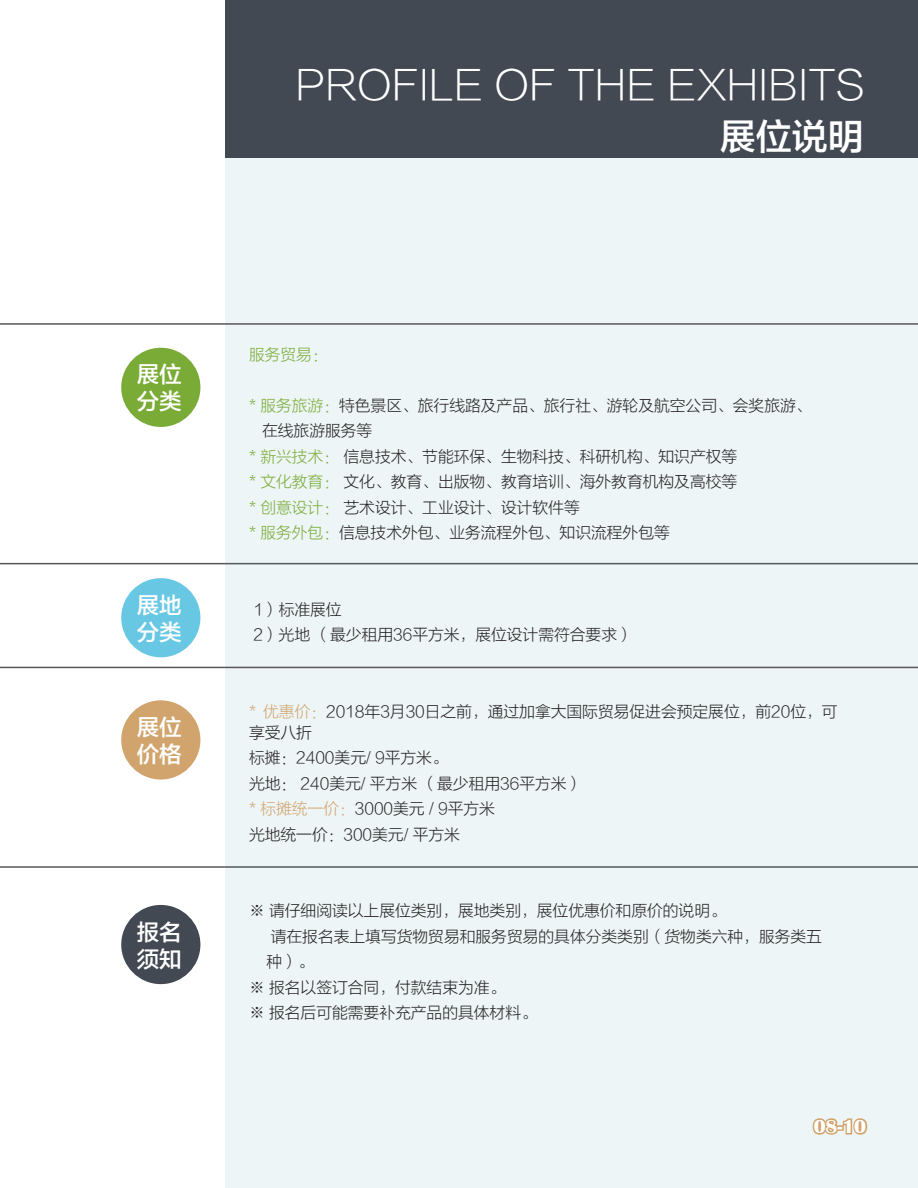
<style>
.page{position:relative;width:918px;height:1188px;background:#fff}
.page>*{position:absolute;margin:0;border:0;box-sizing:border-box;transform-origin:0 0}
.英文大标题{font:40.5px "FZLTXHK GBK1 0";color:#fff}
.金色中文标题{font:36px "FZLTZHK GBK1 0";color:#fff}
.金色中文标题-2{font:22.5px/27px "FZLTZHK GBK1 0";color:#fff}
.t1{font:700 19.5px "Britannic";color:#fff}
.t2{font:15.75px/21px "FZLTXHK GBK1 0";color:#231f20}
.t3{font:15.75px "FZLTXHK GBK1 0";color:#79ab36}
.s1{color:#79ab36}
.s2{color:#d1a46d}
</style>
<div class="page">
<div style="left:226px;top:0;width:692px;height:1188px;background:#edf5f6"></div>
<div style="left:226px;top:0;width:692px;height:158px;background:#434953"></div>
<hr style="left:0;top:323px;width:918px;height:2px;background:#57585a">
<hr style="left:0;top:563px;width:918px;height:1px;background:#57585a">
<hr style="left:0;top:667px;width:918px;height:1px;background:#57585a">
<hr style="left:0;top:866px;width:918px;height:2px;background:#57585a">
<div style="left:121px;top:348px;width:79px;height:79px;background:#79ab36;border-radius:50%"></div>
<div style="left:121px;top:578px;width:79px;height:79px;background:#68c8e4;border-radius:50%"></div>
<div style="left:121px;top:700px;width:79px;height:80px;background:#d1a46d;border-radius:50%"></div>
<div style="left:121px;top:905px;width:79px;height:79px;background:#434953;border-radius:50%"></div>
<svg style="left:812px;top:1118px;width:56px;height:17px"></svg>
<p class="英文大标题" style="left:296px;top:62px;width:571px">PROFILE OF THE EXHIBITS</p>
<p class="金色中文标题" style="left:720px;top:117px;width:145px">展位说明</p>
<p class="金色中文标题-2" style="left:137px;top:362px;width:46px">展位分类</p>
<p class="金色中文标题-2" style="left:137px;top:592px;width:46px">展地分类</p>
<p class="金色中文标题-2" style="left:137px;top:714px;width:46px">展位价格</p>
<p class="金色中文标题-2" style="left:137px;top:919px;width:46px">报名须知</p>
<p class="t3" style="left:249px;top:345px;width:80px">服务贸易：</p>
<p class="t2" style="left:249px;top:395px;width:564px"><span class="s1">* 服务旅游：</span>特色景区、旅行线路及产品、旅行社、游轮及航空公司、会奖旅游、</p>
<p class="t2" style="left:262px;top:421px;width:112px">在线旅游服务等</p>
<p class="t2" style="left:249px;top:446px;width:490px"><span class="s1">* 新兴技术：</span> 信息技术、节能环保、生物科技、科研机构、知识产权等</p>
<p class="t2" style="left:249px;top:472px;width:490px"><span class="s1">* 文化教育：</span> 文化、教育、出版物、教育培训、海外教育机构及高校等</p>
<p class="t2" style="left:249px;top:497px;width:332px"><span class="s1">* 创意设计：</span> 艺术设计、工业设计、设计软件等</p>
<p class="t2" style="left:249px;top:523px;width:422px"><span class="s1">* 服务外包：</span>信息技术外包、业务流程外包、知识流程外包等</p>
<p class="t2" style="left:253px;top:599px;width:90px">1）标准展位</p>
<p class="t2" style="left:253px;top:625px;width:381px">2）光地 （最少租用36平方米，展位设计需符合要求）</p>
<p class="t2" style="left:249px;top:701px;width:590px"><span class="s2">* 优惠价：</span>2018年3月30日之前，通过加拿大国际贸易促进会预定展位，前20位，可享受八折</p>
<p class="t2" style="left:249px;top:748px;width:200px">标摊：2400美元/ 9平方米。</p>
<p class="t2" style="left:249px;top:773px;width:335px">光地： 240美元/ 平方米 （最少租用36平方米）</p>
<p class="t2" style="left:249px;top:799px;width:247px"><span class="s2">* 标摊统一价：</span>3000美元 / 9平方米</p>
<p class="t2" style="left:249px;top:824px;width:212px">光地统一价：300美元/ 平方米</p>
<p class="t2" style="left:249px;top:901px;width:478px">※ 请仔细阅读以上展位类别，展地类别，展位优惠价和原价的说明。</p>
<p class="t2" style="left:271px;top:926px;width:553px">请在报名表上填写货物贸易和服务贸易的具体分类类别（货物类六种，服务类五</p>
<p class="t2" style="left:266px;top:952px;width:49px">种）。</p>
<p class="t2" style="left:249px;top:977px;width:258px">※ 报名以签订合同，付款结束为准。</p>
<p class="t2" style="left:249px;top:1003px;width:289px">※ 报名后可能需要补充产品的具体材料。</p>
<p class="t1" style="left:814px;top:1116px;width:54px">08-10</p>
</div>
